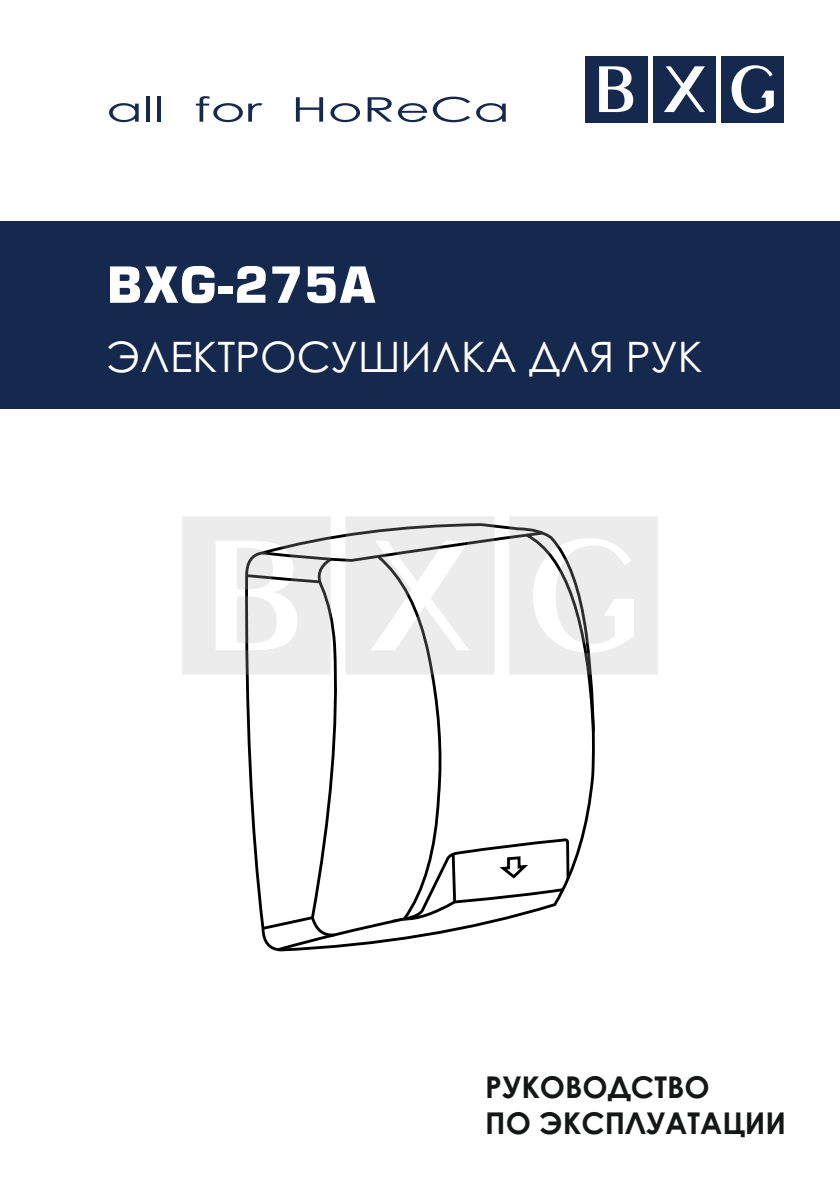
<style>
.page{position:relative;width:840px;height:1191px;background:#fff}
.page>*{position:absolute;margin:0;border:0;box-sizing:border-box;transform-origin:0 0}
.t1{font:700 50px "Square 721 BT";color:#fff}
.t2{font:42px "Century Gothic";color:#fff}
.t3{font:34px "Century Gothic";color:#15294e;scale:1.57 1}
.t4{font:700 30px/36.4px "Century Gothic";color:#151616}
</style>
<div class="page">
<div style="left:0;top:221px;width:839px;height:187px;background:#15294e"></div>
<div style="left:584px;top:56px;width:62px;height:66px;background:#15294e"></div>
<div style="left:653px;top:56px;width:62px;height:66px;background:#15294e"></div>
<div style="left:721px;top:56px;width:62px;height:66px;background:#15294e"></div>
<svg style="left:599px;top:66px;width:34px;height:46px"></svg>
<svg style="left:664px;top:66px;width:40px;height:46px"></svg>
<svg style="left:731px;top:65px;width:42px;height:48px"></svg>
<svg style="left:182px;top:516px;width:475px;height:436px"></svg>
<p class="t3" style="left:106px;top:96px;width:258px">all for HoReCa</p>
<h1 class="t1" style="left:106px;top:265px;width:271px">BXG-275A</h1>
<h2 class="t2" style="left:106px;top:341px;width:597px">ЭЛЕКТРОСУШИЛКА ДЛЯ РУК</h2>
<p class="t4" style="left:485px;top:1071px;width:302px">РУКОВОДСТВО<br>ПО ЭКСПЛУАТАЦИИ</p>
</div>
